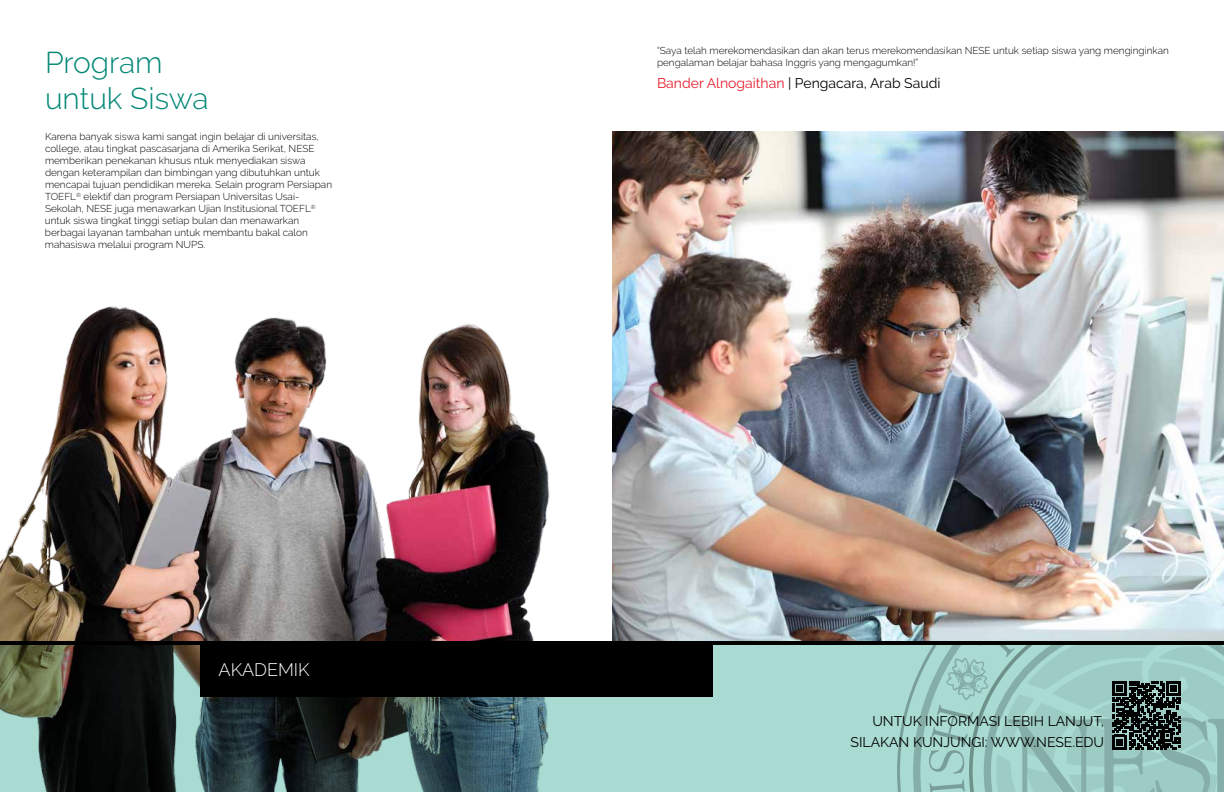
<style>
.page{position:relative;width:1224px;height:792px;background:#fff}
.page>*{position:absolute;margin:0;border:0;box-sizing:border-box;transform-origin:0 0}
.t1{font:300 30px/36px "Raleway";color:#008775}
.t2{font:300 18px "Raleway";color:#fff}
.t3{font:14px/21.3px "Raleway";color:#000;text-align:right}
.t4{font:300 10px/12px "Raleway";color:#000}
.s1{color:#ea1d2d}
</style>
<div class="page">
<img style="left:0;top:306px;width:550px;height:335px">
<svg style="left:0;top:644px;width:897px;height:148px"></svg>
<svg style="left:897px;top:644px;width:32px;height:148px;fill:#a9dbd2"></svg>
<img style="left:612px;top:131px;width:612px;height:510px">
<div style="left:200px;top:643px;width:513px;height:54px;background:#000"></div>
<hr style="left:0;top:641px;width:1224px;height:3px;background:#000">
<svg style="left:929px;top:564px;width:295px;height:228px"></svg>
<h1 class="t1" style="left:45px;top:45px;width:165px">Program untuk Siswa</h1>
<p class="t4" style="left:45px;top:131px;width:289px">Karena banyak siswa kami sangat ingin belajar di universitas, college, atau tingkat pascasarjana di Amerika Serikat, NESE memberikan penekanan khusus ntuk menyediakan siswa dengan keterampilan dan bimbingan yang dibutuhkan untuk mencapai tujuan pendidikan mereka. Selain program Persiapan TOEFL<sup>®</sup> elektif dan program Persiapan Universitas Usai-Sekolah, NESE juga menawarkan Ujian Institusional TOEFL<sup>® </sup>untuk siswa tingkat tinggi setiap bulan dan menawarkan berbagai layanan tambahan untuk membantu bakal calon mahasiswa melalui program NUPS.</p>
<h2 class="t2" style="left:219px;top:659px;width:93px">AKADEMIK</h2>
<p class="t4" style="left:657px;top:45px;width:513px">“Saya telah merekomendasikan dan akan terus merekomendasikan NESE untuk setiap siswa yang menginginkan pengalaman belajar bahasa Inggris yang mengagumkan!”</p>
<h3 class="t3" style="left:657px;top:72px;width:285px"><span class="s1">Bander Alnogaithan</span> | Pengacara, Arab Saudi</h3>
<h3 class="t3" style="left:851px;top:710px;width:255px">UNTUK INFORMASI LEBIH LANJUT,<br>SILAKAN KUNJUNGI: WWW.NESE.EDU</h3>
</div>
